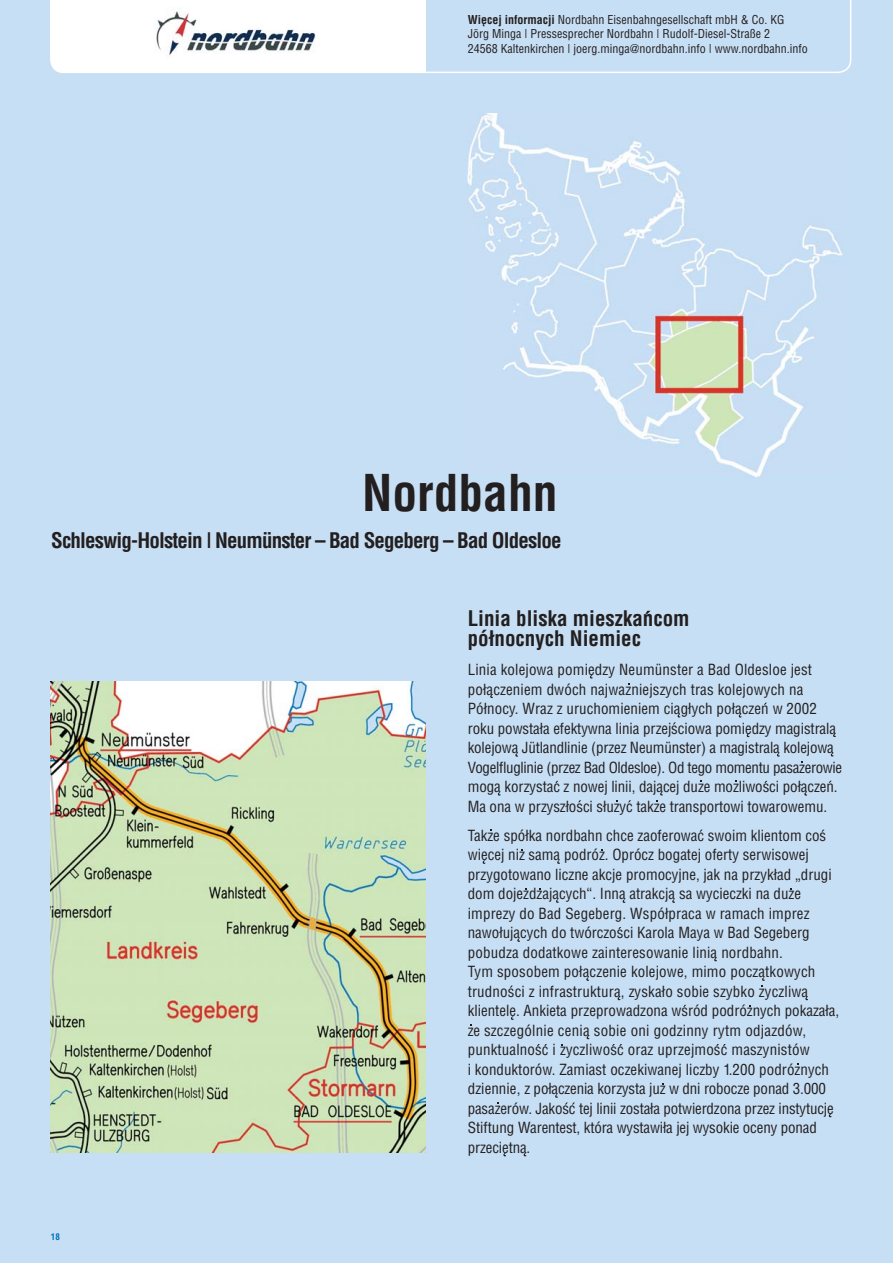
<style>
.page{position:relative;width:893px;height:1263px;background:#fff}
.page>*{position:absolute;margin:0;border:0;box-sizing:border-box;transform-origin:0 0}
.t1{font:700 condensed 49.5px "Helvetica";color:#231f20}
.t2{font:700 condensed 21px "Helvetica";letter-spacing:-.04em;color:#231f20}
.t3{font:700 condensed 21px/19.5px "Helvetica";color:#231f20}
.t4{font:condensed 15px/19.5px "Helvetica";color:#231f20}
.t5{font:condensed 12px/14.4px "Helvetica";color:#231f20}
.t6{font:700 condensed 9px "Helvetica";color:#0074be}
.s1{font-weight:700}
</style>
<div class="page">
<div style="left:0;top:0;width:892px;height:1263px;background:#c7dff4"></div>
<img style="left:468px;top:114px;width:374px;height:364px">
<img style="left:51px;top:681px;width:374px;height:471px">
<svg style="left:50px;top:0;width:801px;height:73px"></svg>
<div style="left:411px;top:0;width:14px;height:72px;background:#fff"></div>
<svg style="left:645px;top:611px;width:5px;height:3px"></svg>
<svg style="left:673px;top:714px;width:7px;height:11px"></svg>
<svg style="left:656px;top:792px;width:6px;height:10px"></svg>
<p class="t5" style="left:468px;top:13px;width:341px"><span class="s1">Wiecej informacji</span> Nordbahn Eisenbahngesellschaft mbH &amp; Co. KG<br>Jörg Minga | Pressesprecher Nordbahn | Rudolf-Diesel-Straße 2<br>24568 Kaltenkirchen | joerg.minga@nordbahn.info | www.nordbahn.info</p>
<h1 class="t1" style="left:362px;top:474px;width:197px">Nordbahn</h1>
<h2 class="t2" style="left:51px;top:533px;width:512px">Schleswig-Holstein | Neumünster – Bad Segeberg – Bad Oldesloe</h2>
<h2 class="t3" style="left:468px;top:611px;width:223px">Linia bliska mieszkancom północnych Niemiec</h2>
<p class="t4" style="left:468px;top:661px;width:376px">Linia kolejowa pomiedzy Neumünster a Bad Oldesloe jest połaczeniem dwóch najwazniejszych tras kolejowych na Północy. Wraz z uruchomieniem ciagłych połaczen w 2002 roku powstała efektywna linia przejsciowa pomiedzy magistrala kolejowa Jütlandlinie (przez Neumünster) a magistrala kolejowa Vogelfluglinie (przez Bad Oldesloe). Od tego momentu pasazerowie moga korzystac z nowej linii, dajacej duze mozliwosci połaczen.<br>Ma ona w przyszłosci słuzyc takze transportowi towarowemu.</p>
<p class="t6" style="left:51px;top:1233px;width:10px">18</p>
<p class="t4" style="left:468px;top:827px;width:373px">Takze spółka nordbahn chce zaoferowac swoim klientom cos wiecej niz sama podróz. Oprócz bogatej oferty serwisowej przygotowano liczne akcje promocyjne, jak na przykład „drugi dom dojezdzajacych“. Inna atrakcja sa wycieczki na duze imprezy do Bad Segeberg. Współpraca w ramach imprez nawołujacych do twórczosci Karola Maya w Bad Segeberg pobudza dodatkowe zainteresowanie linia nordbahn.<br>Tym sposobem połaczenie kolejowe, mimo poczatkowych trudnosci z infrastruktura, zyskało sobie szybko zyczliwa klientele. Ankieta przeprowadzona wsród podróznych pokazała, ze szczególnie cenia sobie oni godzinny rytm odjazdów, punktualnosc i zyczliwosc oraz uprzejmosc maszynistów<br>i konduktorów. Zamiast oczekiwanej liczby 1.200 podróznych dziennie, z połaczenia korzysta juz w dni robocze ponad 3.000 pasazerów. Jakosc tej linii została potwierdzona przez instytucje Stiftung Warentest, która wystawiła jej wysokie oceny ponad przecietna.</p>
</div>
